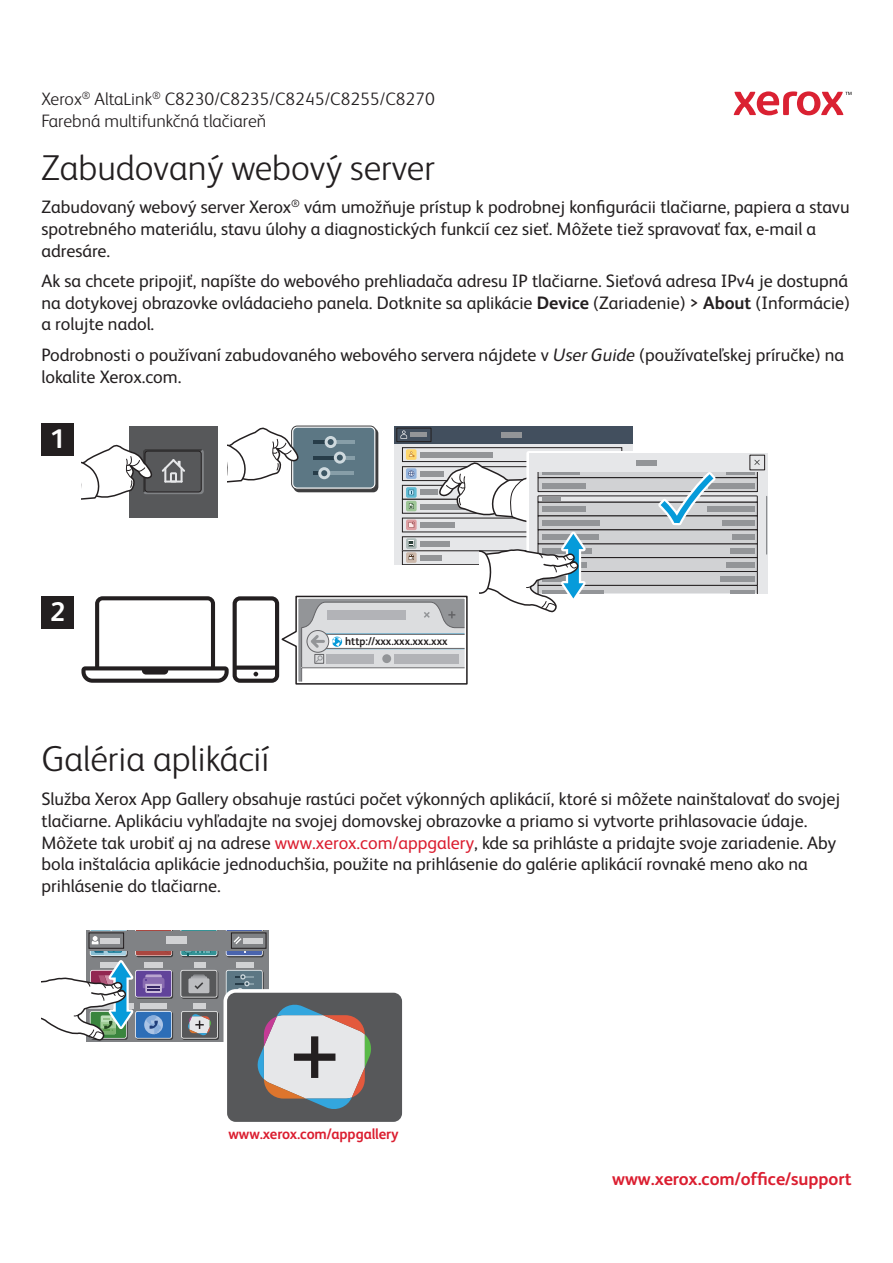
<style>
.page{position:relative;width:893px;height:1263px;background:#fff}
.page>*{position:absolute;margin:0;border:0;box-sizing:border-box;transform-origin:0 0}
.t1{font:300 36px "Xerox Sans";color:#231f20}
.t2{font:700 27px "Xerox Sans";color:#fff}
.t3{font:18px/21.6px "Xerox Sans";color:#231f20}
.t4{font:300 18px/21.6px "Xerox Sans";color:#231f20}
.t5{font:700 18px "Xerox Sans";color:#db1e30}
.t6{font:700 15px "Xerox Sans";letter-spacing:-.005em;color:#db1e30}
.t7{font:700 11.25px "Xerox Sans";color:#231f20;scale:.96 1}
.s1{font-weight:700}
.s2{font-style:italic}
.s3{color:#db1e30}
</style>
<div class="page">
<svg style="left:734px;top:91px;width:117px;height:24px"></svg>
<div style="left:86px;top:931px;width:182px;height:111px;background:#808285"></div>
<div style="left:194px;top:962px;width:12px;height:6px;background:#d1d2d4"></div>
<svg style="left:180px;top:951px;width:38px;height:6px"></svg>
<div style="left:227px;top:971px;width:37px;height:28px;background:#4d4d4f;border-radius:2px"></div>
<svg style="left:226px;top:970px;width:37px;height:27px"></svg>
<div style="left:227px;top:971px;width:35px;height:26px;background:#5c7784;border-radius:2px"></div>
<svg style="left:235px;top:974px;width:18px;height:15px"></svg>
<svg style="left:182px;top:1012px;width:37px;height:28px"></svg>
<div style="left:181px;top:1011px;width:37px;height:27px;background:#7d7e7f;border-radius:2px"></div>
<div style="left:182px;top:1012px;width:35px;height:26px;background:#57585a;border-radius:2px"></div>
<svg style="left:188px;top:1014px;width:23px;height:22px"></svg>
<div style="left:193px;top:1003px;width:12px;height:5px;background:#d1d2d4"></div>
<svg style="left:181px;top:971px;width:37px;height:28px"></svg>
<div style="left:180px;top:970px;width:37px;height:27px;background:#bababb;border-radius:2px"></div>
<div style="left:181px;top:971px;width:36px;height:26px;background:#57585a;border-radius:2px"></div>
<div style="left:193px;top:974px;width:12px;height:15px;background:#8a8c8f;border-radius:2px"></div>
<div style="left:191px;top:976px;width:16px;height:15px;background:#a8a9ad;border-radius:2px"></div>
<div style="left:188px;top:978px;width:21px;height:15px;background:#bcbdc0;border-radius:2px"></div>
<svg style="left:195px;top:982px;width:8px;height:7px"></svg>
<div style="left:236px;top:962px;width:18px;height:6px;background:#d1d2d4"></div>
<div style="left:166px;top:936px;width:21px;height:7px;background:#d1d2d4"></div>
<div style="left:231px;top:933px;width:35px;height:15px;border:1px solid #231f20"></div>
<svg style="left:226px;top:932px;width:38px;height:25px"></svg>
<svg style="left:41px;top:932px;width:132px;height:109px"></svg>
<div style="left:223px;top:989px;width:183px;height:136px;background:#fff;border-radius:12px"></div>
<div style="left:227px;top:993px;width:175px;height:129px;background:#57585a;border-radius:9px"></div>
<svg style="left:227px;top:1002px;width:144px;height:110px"></svg>
<div style="left:394px;top:426px;width:239px;height:17px;background:#424f5e"></div>
<svg style="left:81px;top:427px;width:686px;height:258px"></svg>
<div style="left:41px;top:596px;width:33px;height:32px;background:#231f20"></div>
<div style="left:41px;top:423px;width:33px;height:33px;background:#231f20"></div>
<p class="t4" style="left:41px;top:88px;width:395px">Xerox<sup>®</sup> AltaLink<sup>®</sup> C8230/C8235/C8245/C8255/C8270<br>Farebná multifunkčná tlačiareň</p>
<h1 class="t1" style="left:41px;top:146px;width:395px">Zabudovaný webový server</h1>
<p class="t3" style="left:41px;top:198px;width:810px">Zabudovaný webový server Xerox<sup>®</sup> vám umožňuje prístup k podrobnej konfigurácii tlačiarne, papiera a stavu spotrebného materiálu, stavu úlohy a diagnostických funkcií cez sieť. Môžete tiež spravovať fax, e-mail a adresáre.</p>
<p class="t3" style="left:41px;top:272px;width:810px;text-align:justify">Ak sa chcete pripojiť, napíšte do webového prehliadača adresu IP tlačiarne. Sieťová adresa IPv4 je dostupná na dotykovej obrazovke ovládacieho panela. Dotknite sa aplikácie <span class="s1">Device</span> (Zariadenie) &gt; <span class="s1">About</span> (Informácie) a rolujte nadol.</p>
<p class="t3" style="left:41px;top:346px;width:804px">Podrobnosti o používaní zabudovaného webového servera nájdete v <span class="s2">User Guide</span> (používateľskej príručke) na lokalite Xerox.com.</p>
<h2 class="t2" style="left:50px;top:426px;width:17px">1</h2>
<h2 class="t2" style="left:50px;top:599px;width:17px">2</h2>
<h1 class="t1" style="left:41px;top:738px;width:229px">Galéria aplikácií</h1>
<p class="t7" style="left:345px;top:636px;width:108px">http://xxx.xxx.xxx.xxx</p>
<p class="t3" style="left:41px;top:790px;width:800px">Služba Xerox App Gallery obsahuje rastúci počet výkonných aplikácií, ktoré si môžete nainštalovať do svojej tlačiarne. Aplikáciu vyhľadajte na svojej domovskej obrazovke a priamo si vytvorte prihlasovacie údaje.<br>Môžete tak urobiť aj na adrese <span class="s3">www.xerox.com/appgalery</span>, kde sa prihláste a pridajte svoje zariadenie. Aby bola inštalácia aplikácie jednoduchšia, použite na prihlásenie do galérie aplikácií rovnaké meno ako na prihlásenie do tlačiarne.</p>
<p class="t6" style="left:229px;top:1127px;width:172px">www.xerox.com/appgallery</p>
<p class="t5" style="left:612px;top:1171px;width:241px">www.xerox.com/office/support</p>
</div>
